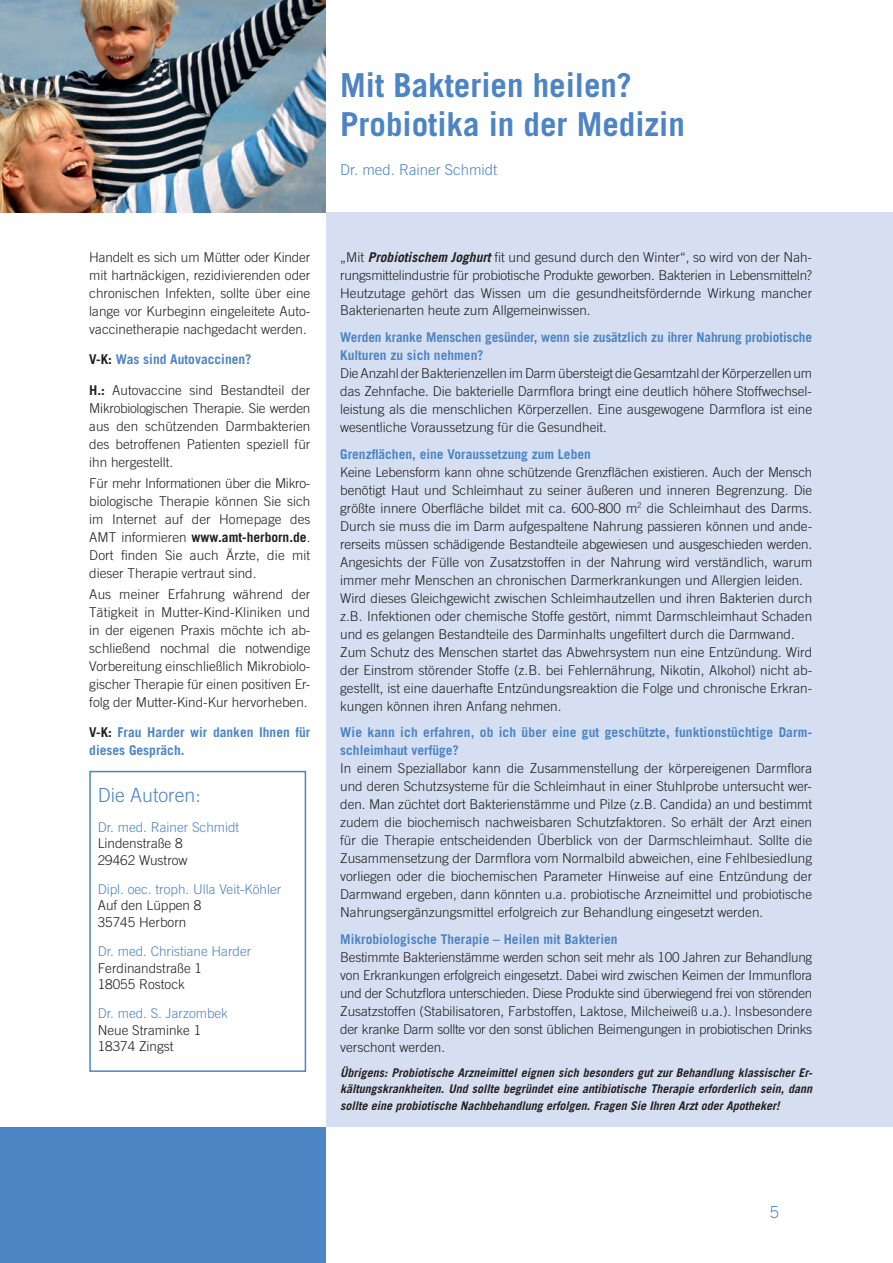
<style>
.page{position:relative;width:893px;height:1263px;background:#fff}
.page>*{position:absolute;margin:0;border:0;box-sizing:border-box;transform-origin:0 0}
.t1{font:700 33px/39px "Trade Gothic";color:#4d84c4}
.t2{font:300 19.5px "Trade Gothic";color:#4d84c4}
.t3{font:300 16.5px "Trade Gothic";color:#4d84c4}
.t4{font:300 15px "Trade Gothic";color:#4d84c4}
.t5{font:300 13.5px/18px "Trade Gothic";color:#231f20;text-align:justify}
.t6{font:700 13.5px/18px "Trade Gothic";color:#4d84c4}
.t7{font:300 13.5px "Trade Gothic";color:#4d84c4}
.t8{font:italic 700 12px/16.5px "Trade Gothic";color:#231f20;text-align:justify}
.s1{color:#231f20}
.s2{font-weight:700}
.s3{font-weight:700;font-style:italic}
</style>
<div class="page">
<div style="left:0;top:1098px;width:325px;height:165px;background:#4d84c4"></div>
<div style="left:0;top:213px;width:893px;height:914px;background:#d6dff1"></div>
<div style="left:0;top:213px;width:325px;height:914px;background:#fff"></div>
<div style="left:89px;top:771px;width:217px;height:301px;background:#fff;border:2px solid #4d84c4"></div>
<img style="left:0;top:0;width:325px;height:213px">
<h1 class="t1" style="left:340px;top:66px;width:346px">Mit Bakterien heilen?<br>Probiotika in der Medizin</h1>
<p class="t4" style="left:340px;top:161px;width:159px">Dr. med. Rainer Schmidt</p>
<p class="t5" style="left:89px;top:248px;width:223px">Handelt es sich um Mütter oder Kinder mit hartnäckigen, rezidivierenden oder chronischen Infekten, sollte über eine lange vor Kurbeginn eingeleitete Auto&shy;vaccinetherapie nachgedacht werden.</p>
<p class="t6" style="left:89px;top:350px;width:164px"><span class="s1">V-K:</span> Was sind Autovaccinen?</p>
<p class="t5" style="left:89px;top:381px;width:223px"><span class="s2">H.:</span> Autovaccine sind Bestandteil der Mikrobiologischen Therapie. Sie werden aus den schützenden Darmbakterien des betroffenen Patienten speziell für ihn hergestellt.</p>
<p class="t5" style="left:89px;top:474px;width:223px">Für mehr Informationen über die Mikro&shy;biologische Therapie können Sie sich im Internet auf der Homepage des AMT informieren <span class="s2">www.amt-herborn.de</span>.<br>Dort finden Sie auch Ärzte, die mit dieser Therapie vertraut sind.</p>
<p class="t5" style="left:89px;top:585px;width:223px">Aus meiner Erfahrung während der Tätigkeit in Mutter-Kind-Kliniken und in der eigenen Praxis möchte ich ab&shy;schließend nochmal die notwendige Vorbereitung einschließlich Mikrobiolo&shy;gischer Therapie für einen positiven Er&shy;folg der Mutter-Kind-Kur hervorheben.</p>
<p class="t6" style="left:89px;top:723px;width:223px"><span class="s1">V-K:</span> Frau Harder wir danken Ihnen für dieses Gespräch.</p>
<h2 class="t2" style="left:98px;top:784px;width:104px">Die Autoren:</h2>
<p class="t7" style="left:98px;top:819px;width:143px">Dr. med. Rainer Schmidt</p>
<p class="t5" style="left:98px;top:835px;width:91px;line-height:16.5px">Lindenstraße 8<br>29462 Wustrow</p>
<p class="t7" style="left:98px;top:881px;width:185px">Dipl. oec. troph. Ulla Veit-Köhler</p>
<p class="t5" style="left:98px;top:897px;width:105px;line-height:16.5px">Auf den Lüppen 8<br>35745 Herborn</p>
<p class="t7" style="left:98px;top:943px;width:155px">Dr. med. Christiane Harder</p>
<p class="t5" style="left:98px;top:959px;width:106px;line-height:16.5px">Ferdinandstraße 1<br>18055 Rostock</p>
<p class="t7" style="left:98px;top:1006px;width:132px">Dr. med. S. Jarzombek</p>
<p class="t5" style="left:98px;top:1022px;width:105px;line-height:16.5px">Neue Straminke 1<br>18374 Zingst</p>
<p class="t5" style="left:340px;top:247px;width:474px">„Mit <span class="s3">Probiotischem Joghurt</span> fit und gesund durch den Winter“, so wird von der Nah&shy;rungsmittelindustrie für probiotische Produkte geworben. Bakterien in Lebensmitteln?<br>Heutzutage gehört das Wissen um die gesundheitsfördernde Wirkung mancher Bakterienarten heute zum Allgemeinwissen.</p>
<p class="t6" style="left:340px;top:328px;width:473px">Werden kranke Menschen gesünder, wenn sie zusätzlich zu ihrer Nahrung probiotische<br>Kulturen zu sich nehmen?</p>
<p class="t5" style="left:340px;top:364px;width:473px">Die Anzahl der Bakterienzellen im Darm übersteigt die Gesamtzahl der Körperzellen um das Zehnfache. Die bakterielle Darmflora bringt eine deutlich höhere Stoffwechsel&shy;leistung als die menschlichen Körperzellen. Eine ausgewogene Darmflora ist eine wesentliche Voraussetzung für die Gesundheit.</p>
<p class="t6" style="left:340px;top:444px;width:252px">Grenzflächen, eine Voraussetzung zum Leben</p>
<p class="t5" style="left:340px;top:463px;width:474px;text-align:left">Keine Lebensform kann ohne schützende Grenzflächen existieren. Auch der Mensch benötigt Haut und Schleimhaut zu seiner äußeren und inneren Begrenzung. Die größte innere Oberfläche bildet mit ca. 600-800 m<sup>2</sup> die Schleimhaut des Darms.<br>Durch sie muss die im Darm aufgespaltene Nahrung passieren können und ande&shy;rerseits müssen schädigende Bestandteile abgewiesen und ausgeschieden werden.<br>Angesichts der Fülle von Zusatzstoffen in der Nahrung wird verständlich, warum immer mehr Menschen an chronischen Darmerkrankungen und Allergien leiden.<br>Wird dieses Gleichgewicht zwischen Schleimhautzellen und ihren Bakterien durch z.B. Infektionen oder chemische Stoffe gestört, nimmt Darmschleimhaut Schaden und es gelangen Bestandteile des Darminhalts ungefiltert durch die Darmwand.<br>Zum Schutz des Menschen startet das Abwehrsystem nun eine Entzündung. Wird der Einstrom störender Stoffe (z.B. bei Fehlernährung, Nikotin, Alkohol) nicht ab&shy;gestellt, ist eine dauerhafte Entzündungsreaktion die Folge und chronische Erkran&shy;kungen können ihren Anfang nehmen.</p>
<p class="t6" style="left:340px;top:723px;width:473px">Wie kann ich erfahren, ob ich über eine gut geschützte, funktionstüchtige Darm&shy;schleimhaut verfüge?</p>
<p class="t5" style="left:340px;top:759px;width:474px">In einem Speziallabor kann die Zusammenstellung der körpereigenen Darmflora und deren Schutzsysteme für die Schleimhaut in einer Stuhlprobe untersucht wer&shy;den. Man züchtet dort Bakterienstämme und Pilze (z.B. Candida) an und bestimmt zudem die biochemisch nachweisbaren Schutzfaktoren. So erhält der Arzt einen für die Therapie entscheidenden Überblick von der Darmschleimhaut. Sollte die Zusammensetzung der Darmflora vom Normalbild abweichen, eine Fehlbesiedlung vorliegen oder die biochemischen Parameter Hinweise auf eine Entzündung der Darmwand ergeben, dann könnten u.a. probiotische Arzneimittel und probiotische Nahrungsergänzungsmittel erfolgreich zur Behandlung eingesetzt werden.</p>
<p class="t6" style="left:340px;top:929px;width:279px">Mikrobiologische Therapie – Heilen mit Bakterien</p>
<p class="t5" style="left:340px;top:948px;width:474px">Bestimmte Bakterienstämme werden schon seit mehr als 100 Jahren zur Behandlung von Erkrankungen erfolgreich eingesetzt. Dabei wird zwischen Keimen der Immunflora und der Schutzflora unterschieden. Diese Produkte sind überwiegend frei von störenden Zusatzstoffen (Stabilisatoren, Farbstoffen, Laktose, Milcheiweiß u.a.). Insbesondere der kranke Darm sollte vor den sonst üblichen Beimengungen in probiotischen Drinks verschont werden.</p>
<p class="t8" style="left:340px;top:1064px;width:474px">Übrigens: Probiotische Arzneimittel eignen sich besonders gut zur Behandlung klassischer Er&shy;kältungskrankheiten. Und sollte begründet eine antibiotische Therapie erforderlich sein, dann sollte eine probiotische Nachbehandlung erfolgen. Fragen Sie Ihren Arzt oder Apotheker!</p>
<p class="t3" style="left:770px;top:1202px;width:11px">5</p>
</div>
